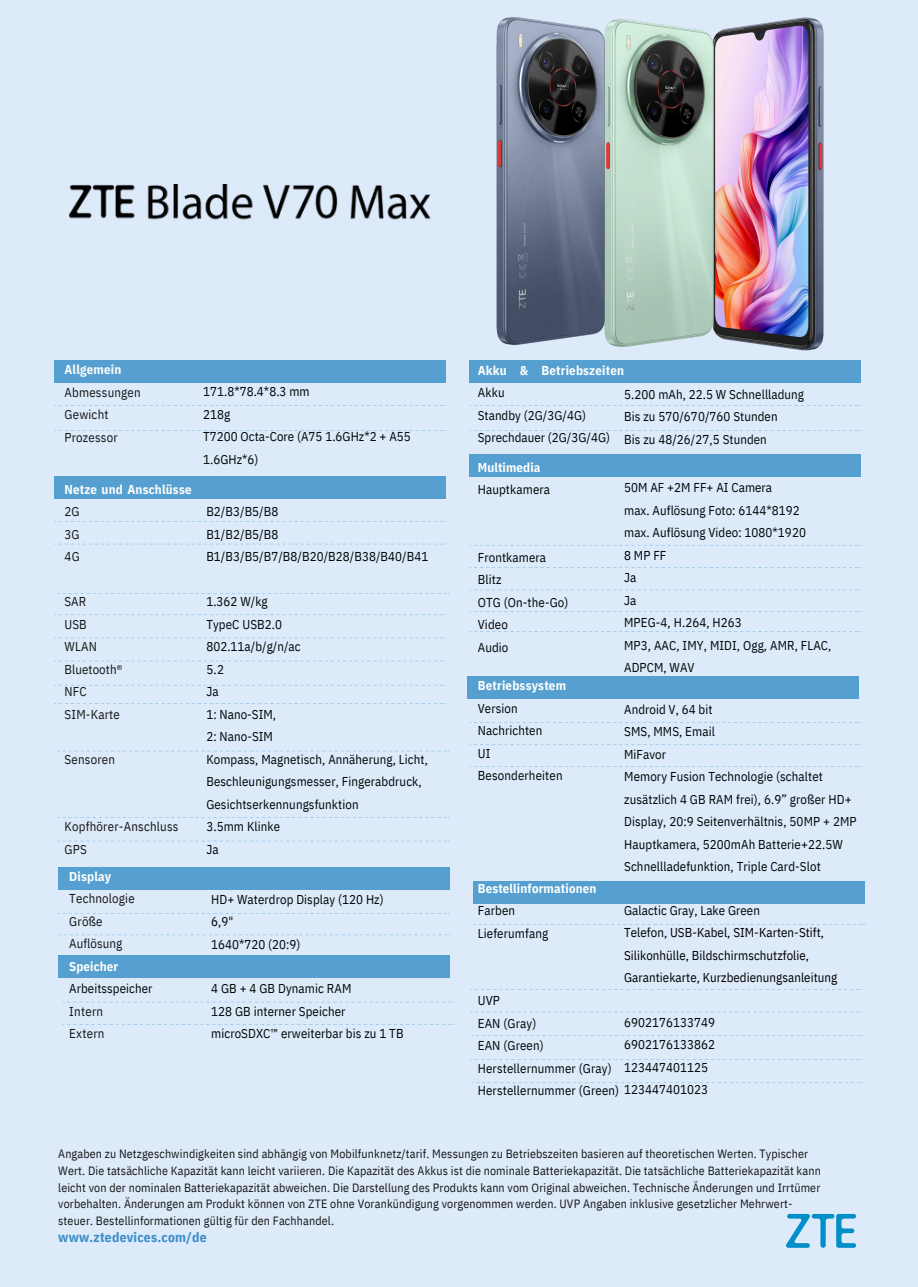
<style>
.page{position:relative;width:918px;height:1287px;background:#ddeafa}
.page>*{position:absolute;margin:0;border:0;box-sizing:border-box;transform-origin:0 0}
.t1{font:700 13.5px "IBM Plex Sans Cond";letter-spacing:.015em;color:#3b8dc7}
.t2{font:12.9px/22.5px "IBM Plex Sans Cond";letter-spacing:.01em;color:#000505}
.t3{font:12.9px/22.5px "IBM Plex Sans Cond";letter-spacing:.015em;color:#151616}
.t4{font:12.9px/22.5px "IBM Plex Sans Cond";letter-spacing:.005em;color:#000}
.t5{font:700 12.9px/22.5px "IBM Plex Sans Cond";letter-spacing:.01em;color:#fcfefb}
.t6{font:12px/16.8px "IBM Plex Sans Cond";letter-spacing:.01em;color:#151616}
.s1{font-weight:700;color:#fcfefb}
.s2{font-weight:400;color:#151616}
.s3{font-weight:700;color:#fdfefc}
.s4{color:#000505}
.s5{color:#000}
.s6{font-weight:400;color:#000505}
</style>
<div class="page">
<svg style="left:786px;top:1214px;width:70px;height:34px"></svg>
<div style="left:54px;top:360px;width:391px;height:23px;background:#569fd1"></div>
<div style="left:54px;top:476px;width:391px;height:23px;background:#569fd1"></div>
<div style="left:59px;top:867px;width:391px;height:23px;background:#569fd1"></div>
<div style="left:59px;top:955px;width:391px;height:23px;background:#569fd1"></div>
<svg style="left:58px;top:751px;width:392px;height:1px"></svg>
<svg style="left:58px;top:913px;width:392px;height:1px"></svg>
<svg style="left:54px;top:405px;width:392px;height:1px"></svg>
<svg style="left:54px;top:430px;width:392px;height:1px"></svg>
<svg style="left:54px;top:544px;width:392px;height:1px"></svg>
<svg style="left:59px;top:615px;width:383px;height:1px"></svg>
<svg style="left:54px;top:638px;width:392px;height:1px"></svg>
<svg style="left:54px;top:661px;width:392px;height:1px"></svg>
<svg style="left:54px;top:685px;width:392px;height:1px"></svg>
<svg style="left:58px;top:817px;width:392px;height:1px"></svg>
<svg style="left:63px;top:1002px;width:391px;height:1px"></svg>
<div style="left:470px;top:454px;width:391px;height:22px;background:#569fd1"></div>
<div style="left:468px;top:677px;width:391px;height:22px;background:#569fd1"></div>
<div style="left:474px;top:881px;width:391px;height:22px;background:#569fd1"></div>
<svg style="left:469px;top:405px;width:392px;height:1px"></svg>
<svg style="left:469px;top:430px;width:392px;height:1px"></svg>
<svg style="left:469px;top:545px;width:392px;height:1px"></svg>
<svg style="left:469px;top:567px;width:392px;height:1px"></svg>
<svg style="left:470px;top:590px;width:391px;height:1px"></svg>
<svg style="left:469px;top:611px;width:392px;height:1px"></svg>
<svg style="left:469px;top:722px;width:392px;height:1px"></svg>
<svg style="left:469px;top:766px;width:392px;height:1px"></svg>
<svg style="left:474px;top:924px;width:391px;height:1px"></svg>
<svg style="left:471px;top:1059px;width:391px;height:1px"></svg>
<svg style="left:63px;top:1024px;width:391px;height:1px"></svg>
<svg style="left:59px;top:935px;width:392px;height:1px"></svg>
<svg style="left:58px;top:593px;width:392px;height:1px"></svg>
<svg style="left:471px;top:1012px;width:391px;height:1px"></svg>
<svg style="left:471px;top:1035px;width:392px;height:1px"></svg>
<svg style="left:58px;top:841px;width:392px;height:1px"></svg>
<svg style="left:471px;top:989px;width:391px;height:1px"></svg>
<img style="left:69px;top:184px;width:282px;height:36px">
<img style="left:351px;top:185px;width:95px;height:196px">
<img style="left:469px;top:17px;width:390px;height:366px">
<h3 class="t3" style="left:64px;top:358px;width:78px"><span class="s1">Allgemein<br></span>Abmessungen<br>Gewicht<br>Prozessor</h3>
<p class="t5" style="left:64px;top:478px;width:129px">Netze und Anschlüsse<br><span class="s2">2G<br>3G<br>4G</span></p>
<h3 class="t3" style="left:64px;top:590px;width:59px">SAR<br>USB<br>WLAN<br>Bluetooth®<br>NFC<br>SIM-Karte</h3>
<h3 class="t3" style="left:64px;top:748px;width:52px">Sensoren</h3>
<h3 class="t3" style="left:64px;top:815px;width:116px">Kopfhörer-Anschluss<br>GPS</h3>
<p class="t3" style="left:69px;top:865px;width:85px"><span class="s3">Display<br></span>Technologie<br>Größe<br>Auflösung<br><span class="s3">Speicher<br></span><span class="s4">Arbeitsspeicher<br></span>Intern<br>Extern</p>
<p class="t2" style="left:203px;top:380px;width:209px">171.8*78.4*8.3 mm<br>218g<br>T7200 Octa-Core (A75 1.6GHz*2 + A55<br>1.6GHz*6)</p>
<p class="t2" style="left:206px;top:500px;width:223px">B2/B3/B5/B8<br>B1/B2/B5/B8<br>B1/B3/B5/B7/B8/B20/B28/B38/B40/B41</p>
<p class="t2" style="left:206px;top:590px;width:223px">1.362 W/kg<br>TypeC USB2.0<br>802.11a/b/g/n/ac<br>5.2<br>Ja<br>1: Nano-SIM,<br>2: Nano-SIM<br>Kompass, Magnetisch, Annäherung, Licht,<br>Beschleunigungsmesser, Fingerabdruck,<br>Gesichtserkennungsfunktion<br>3.5mm Klinke<br>Ja</p>
<h3 class="t2" style="left:211px;top:888px;width:174px">HD+ Waterdrop Display (120 Hz)<br>6,9"<br>1640*720 (20:9)</h3>
<p class="t2" style="left:211px;top:977px;width:194px">4 GB + <span class="s5">4 GB</span> Dynamic RAM<br>128 GB interner Speicher microSDXC™ erweiterbar bis zu 1 TB</p>
<h3 class="t2" style="left:478px;top:358px;width:148px"><span class="s1">Akku &amp; Betriebszeiten<br></span>Akku<br>Standby (2G/3G/4G)<br>Sprechdauer (2G/3G/4G)</h3>
<h3 class="t2" style="left:624px;top:383px;width:181px">5.200 mAh, 22.5 W Schnellladung<br>Bis zu 570/670/760 Stunden<br>Bis zu 48/26/27,5 Stunden</h3>
<h1 class="t2" style="left:478px;top:456px;width:74px"><span class="s3">Multimedia<br></span>Hauptkamera</h1>
<h3 class="t2" style="left:478px;top:545px;width:92px">Frontkamera<br>Blitz<br>OTG (On-the-Go)<br>Video<br>Audio</h3>
<p class="t2" style="left:478px;top:674px;width:90px"><span class="s1">Betriebssystem<br></span>Version<br>Nachrichten<br>UI<br>Besonderheiten</p>
<p class="t2" style="left:624px;top:476px;width:209px">50M AF +2M FF+ AI Camera<br>max. Auflösung Foto: 6144*8192<br>max. Auflösung Video: 1080*1920<br>8 MP FF<br>Ja<br>Ja<br>MPEG-4, H.264, H263<br>MP3, AAC, IMY, MIDI, Ogg, AMR, FLAC,<br>ADPCM, WAV</p>
<h3 class="t2" style="left:624px;top:698px;width:234px">Android V, 64 bit<br>SMS, MMS, Email<br>MiFavor<br>Memory Fusion Technologie (schaltet zusätzlich 4 GB RAM frei), 6.9” großer HD+<br>Display, 20:9 Seitenverhältnis, 50MP + 2MP<br>Hauptkamera, 5200mAh Batterie+22.5W<br>Schnellladefunktion, Triple Card-Slot</h3>
<p class="t5" style="left:478px;top:877px;width:120px">Bestellinformationen<br><span class="s6">Farben<br>Lieferumfang</span></p>
<h3 class="t4" style="left:624px;top:898px;width:215px"><span class="s4">Galactic Gray, Lake Green<br></span>Telefon, USB-Kabel, SIM-Karten-Stift, Silikonhülle, Bildschirmschutzfolie, Garantiekarte, Kurzbedienungsanleitung</h3>
<h3 class="t2" style="left:624px;top:1011px;width:93px;text-align:justify">6902176133749<br>6902176133862<br>123447401125</h3>
<h3 class="t2" style="left:478px;top:989px;width:232px">UVP<br>EAN (Gray)<br>EAN (Green)<br>Herstellernummer (Gray)<br>Herstellernummer (Green) 123447401023</h3>
<h3 class="t6" style="left:58px;top:1145px;width:764px">Angaben zu Netzgeschwindigkeiten sind abhängig von Mobilfunknetz/tarif. Messungen zu Betriebszeiten basieren auf theoretischen Werten. Typischer Wert. Die tatsächliche Kapazität kann leicht variieren. Die Kapazität des Akkus ist die nominale Batteriekapazität. Die tatsächliche Batteriekapazität kann leicht von der nominalen Batteriekapazität abweichen. Die Darstellung des Produkts kann vom Original abweichen. Technische Änderungen und Irrtümer vorbehalten. Änderungen am Produkt können von ZTE ohne Vorankündigung vorgenommen werden. UVP Angaben inklusive gesetzlicher Mehrwert&shy;steuer. Bestellinformationen gültig für den Fachhandel.</h3>
<p class="t1" style="left:58px;top:1228px;width:150px">www.ztedevices.com/de</p>
</div>
